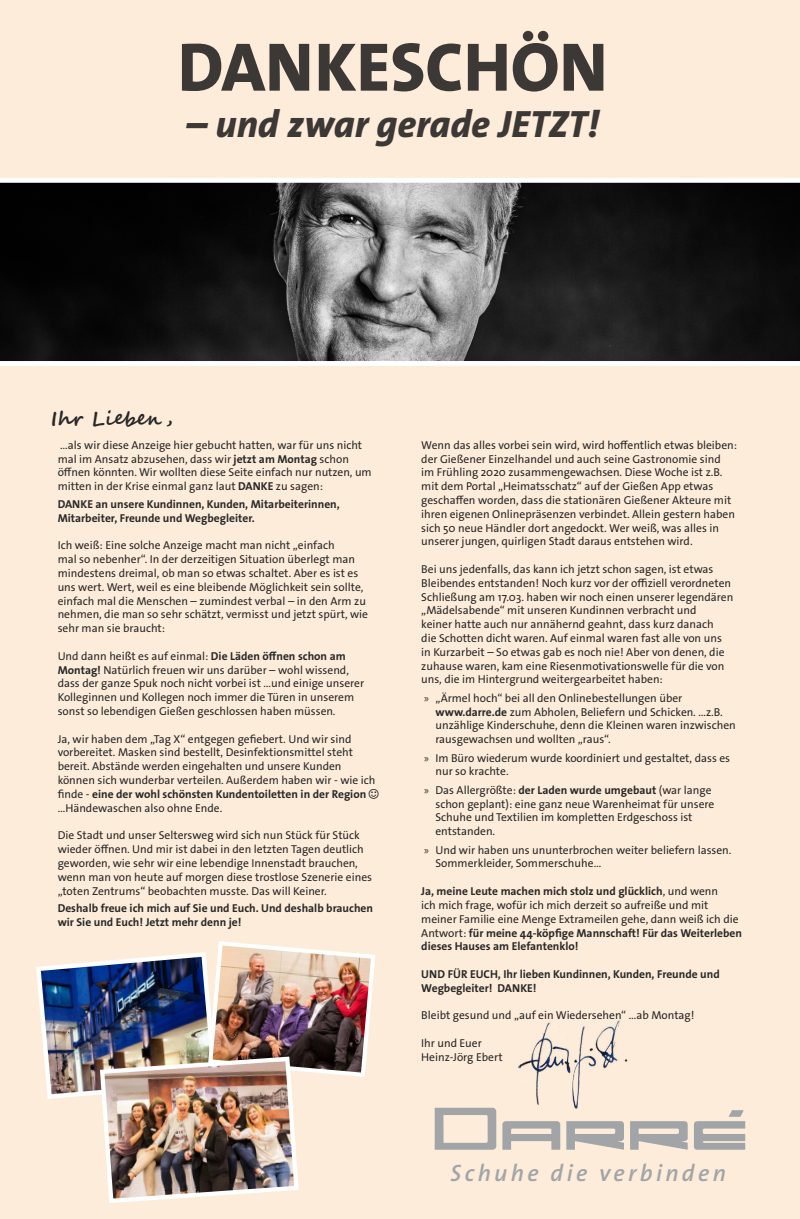
<style>
.page{position:relative;width:800px;height:1219px;background:#fff}
.page>*{position:absolute;margin:0;border:0;box-sizing:border-box;transform-origin:0 0}
.t1{font:800 69.3px "The Sans Os F";color:#3c3835}
.t2{font:italic 800 38.3px "The Sans Os F";color:#3c3835}
.t3{font:italic 600 23.7px "The Sans Os F";letter-spacing:.14em;color:#a1a5a7}
.t4{font:700 19.8px "Segoe Script";color:#282827}
.t5{font:11.5px/13.8px "The Sans Os F";color:#282827}
.t6{font:700 11.5px/13.8px "The Sans Os F";color:#282827}
.s1{font-weight:700}
.s2{font-family:"Myriad Pro"}
</style>
<div class="page">
<div style="left:0;top:0;width:799px;height:1219px;background:#feecda"></div>
<svg style="left:0;top:178px;width:799px;height:188px;background:#3b3b3b"></svg>
<svg style="left:694px;top:1110px;width:51px;height:40px"></svg>
<svg style="left:434px;top:1108px;width:62px;height:42px"></svg>
<svg style="left:502px;top:1121px;width:58px;height:29px"></svg>
<svg style="left:566px;top:1121px;width:58px;height:29px"></svg>
<svg style="left:630px;top:1121px;width:57px;height:29px"></svg>
<img style="left:518px;top:1020px;width:110px;height:89px">
<img style="left:36px;top:941px;width:340px;height:262px">
<h1 class="t1" style="left:178px;top:23px;width:431px">DANKESCHÖN</h1>
<h2 class="t2" style="left:186px;top:100px;width:414px">– und zwar gerade JETZT!</h2>
<h3 class="t4" style="left:51px;top:403px;width:123px;rotate:-1deg">Ihr Lieben ,</h3>
<p class="t5" style="left:58px;top:438px;width:315px">…als wir diese Anzeige hier gebucht hatten, war für uns nicht mal im Ansatz abzusehen, dass wir <span class="s1">jetzt am Montag</span> schon öffnen könnten. Wir wollten diese Seite einfach nur nutzen, um mitten in der Krise einmal ganz laut <span class="s1">DANKE</span> zu sagen:</p>
<p class="t6" style="left:58px;top:497px;width:283px">DANKE an unsere Kundinnen, Kunden, Mitarbeiterinnen,<br>Mitarbeiter, Freunde und Wegbegleiter.</p>
<p class="t5" style="left:58px;top:539px;width:312px">Ich weiß: Eine solche Anzeige macht man nicht „einfach<br>mal so nebenher“. In der derzeitigen Situation überlegt man mindestens dreimal, ob man so etwas schaltet. Aber es ist es uns wert. Wert, weil es eine bleibende Möglichkeit sein sollte, einfach mal die Menschen – zumindest verbal – in den Arm zu nehmen, die man so sehr schätzt, vermisst und jetzt spürt, wie sehr man sie braucht:</p>
<p class="t5" style="left:58px;top:649px;width:308px">Und dann heißt es auf einmal: <span class="s1">Die Läden öffnen schon am Montag!</span> Natürlich freuen wir uns darüber – wohl wissend, dass der ganze Spuk noch nicht vorbei ist …und einige unserer Kolleginnen und Kollegen noch immer die Türen in unserem sonst so lebendigen Gießen geschlossen haben müssen.</p>
<p class="t5" style="left:58px;top:732px;width:319px">Ja, wir haben dem „Tag X“ entgegen gefiebert. Und wir sind vorbereitet. Masken sind bestellt, Desinfektionsmittel steht bereit. Abstände werden eingehalten und unsere Kunden können sich wunderbar verteilen. Außerdem haben wir - wie ich finde - <span class="s1">eine der wohl schönsten Kundentoiletten in der Region </span>…Händewaschen also ohne Ende.</p>
<p class="t5" style="left:58px;top:829px;width:316px">Die Stadt und unser Seltersweg wird sich nun Stück für Stück wieder öffnen. Und mir ist dabei in den letzten Tagen deutlich geworden, wie sehr wir eine lebendige Innenstadt brauchen, wenn man von heute auf morgen diese trostlose Szenerie eines „toten Zentrums“ beobachten musste. Das will Keiner.</p>
<p class="t6" style="left:58px;top:902px;width:317px">Deshalb freue ich mich auf Sie und Euch. Und deshalb brauchen wir Sie und Euch! Jetzt mehr denn je!</p>
<p class="t5" style="left:421px;top:438px;width:317px">Wenn das alles vorbei sein wird, wird hoffentlich etwas bleiben: der Gießener Einzelhandel und auch seine Gastronomie sind<br>im Frühling 2020 zusammengewachsen. Diese Woche ist z.B. mit dem Portal „Heimatsschatz“ auf der Gießen App etwas geschaffen worden, dass die stationären Gießener Akteure mit ihren eigenen Onlinepräsenzen verbindet. Allein gestern haben sich 50 neue Händler dort angedockt. Wer weiß, was alles in unserer jungen, quirligen Stadt daraus entstehen wird.</p>
<p class="t5" style="left:421px;top:562px;width:313px">Bei uns jedenfalls, das kann ich jetzt schon sagen, ist etwas Bleibendes entstanden! Noch kurz vor der offiziell verordneten Schließung am 17.03. haben wir noch einen unserer legendären „Mädelsabende“ mit unseren Kundinnen verbracht und<br>keiner hatte auch nur annähernd geahnt, dass kurz danach<br>die Schotten dicht waren. Auf einmal waren fast alle von uns in Kurzarbeit – So etwas gab es noch nie! Aber von denen, die zuhause waren, kam eine Riesenmotivationswelle für die von uns, die im Hintergrund weitergearbeitet haben:</p>
<p class="t5" style="left:435px;top:691px;width:302px;text-indent:-11px"><span class="s2">»</span> „Ärmel hoch“ bei all den Onlinebestellungen über <span class="s1">www.darre.de</span> zum Abholen, Beliefern und Schicken. …z.B. unzählige Kinderschuhe, denn die Kleinen waren inzwischen rausgewachsen und wollten „raus“.</p>
<p class="t5" style="left:435px;top:751px;width:296px;text-indent:-11px"><span class="s2">»</span> Im Büro wiederum wurde koordiniert und gestaltet, dass es nur so krachte.</p>
<p class="t5" style="left:435px;top:783px;width:280px;text-indent:-11px"><span class="s2">»</span> Das Allergrößte: <span class="s1">der Laden wurde umgebaut</span> (war lange schon geplant): eine ganz neue Warenheimat für unsere Schuhe und Textilien im kompletten Erdgeschoss ist entstanden.</p>
<p class="t5" style="left:435px;top:843px;width:297px;text-indent:-11px"><span class="s2">»</span> Und wir haben uns ununterbrochen weiter beliefern lassen.<br>Sommerkleider, Sommerschuhe…</p>
<p class="t5" style="left:421px;top:884px;width:322px"><span class="s1">Ja, meine Leute machen mich stolz und glücklich</span>, und wenn<br>ich mich frage, wofür ich mich derzeit so aufreiße und mit meiner Familie eine Menge Extrameilen gehe, dann weiß ich die Antwort: <span class="s1">für meine 44-köpfige Mannschaft! Für das Weiterleben dieses Hauses am Elefantenklo!</span></p>
<p class="t6" style="left:421px;top:967px;width:300px">UND FÜR EUCH, Ihr lieben Kundinnen, Kunden, Freunde und<br>Wegbegleiter! DANKE!</p>
<p class="t5" style="left:421px;top:1009px;width:275px">Bleibt gesund und „auf ein Wiedersehen“ …ab Montag!</p>
<p class="t5" style="left:421px;top:1036px;width:83px">Ihr und Euer<br>Heinz-Jörg Ebert</p>
<h3 class="t3" style="left:450px;top:1157px;width:277px">Schuhe die verbinden</h3>
</div>
